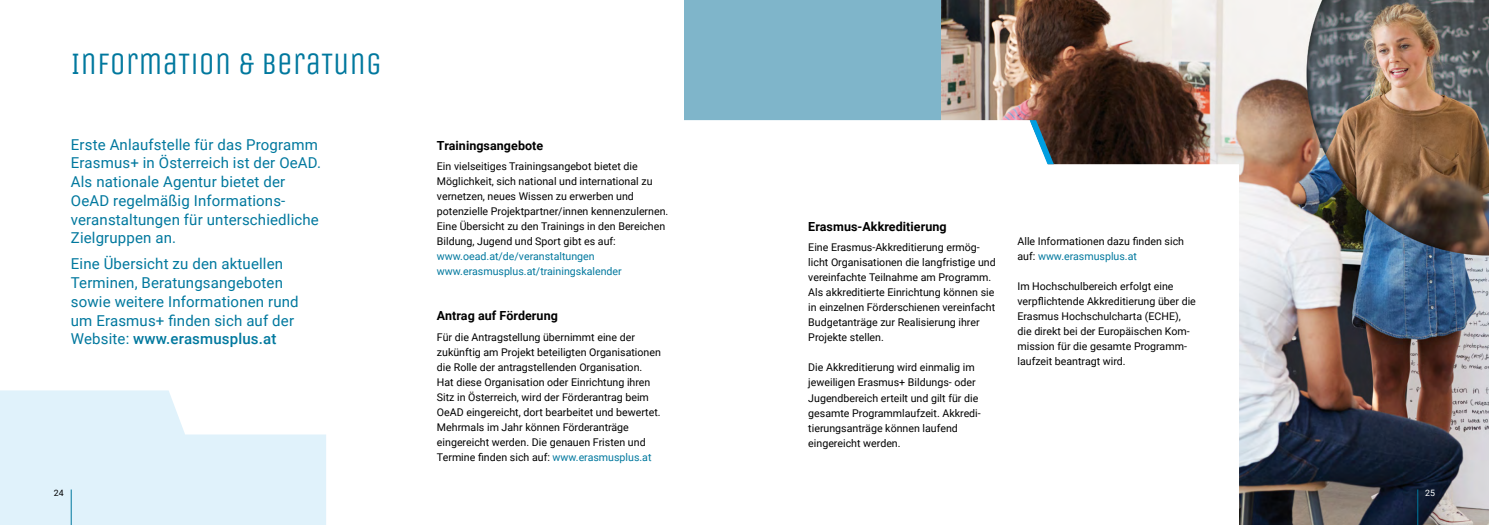
<style>
.page{position:relative;width:1489px;height:525px;background:#fff}
.page>*{position:absolute;margin:0;border:0;box-sizing:border-box;transform-origin:0 0}
.t1{font:31.25px "Unica One";color:#00789e}
.t2{font:15px/18.8px "Roboto";letter-spacing:.01em;color:#00789e}
.t3{font:700 12.5px "Roboto";letter-spacing:.005em;color:#000}
.t4{font:10.62px/15px "Roboto";color:#000}
.t5{font:10.62px/15px "Roboto";color:#00789e}
.t6{font:8.75px "Roboto";color:#000}
.t7{font:8.75px "Roboto";color:#fff}
.s1{font-weight:500}
.s2{color:#00789e}
</style>
<div class="page">
<div style="left:684px;top:0;width:804px;height:524px;background:#7fb5ca"></div>
<img style="left:941px;top:0;width:547px;height:524px">
<div style="left:684px;top:120px;width:554px;height:404px;background:#fff"></div>
<svg style="left:1029px;top:120px;width:24px;height:44px"></svg>
<svg style="left:0;top:390px;width:326px;height:134px;fill:#e0f2fb"></svg>
<hr style="left:71px;top:489px;width:1px;height:35px;background:#00789e">
<hr style="left:1417px;top:489px;width:1px;height:35px;background:#00789e">
<h1 class="t1" style="left:71px;top:45px;width:312px">INFORMATION &amp; BERATUNG</h1>
<h2 class="t2" style="left:71px;top:134px;width:252px">Erste Anlaufstelle für das Programm<br>Erasmus+ in Österreich ist der OeAD.<br>Als nationale Agentur bietet der<br>OeAD regelmäßig Informations&shy;veranstaltungen für unterschiedliche<br>Zielgruppen an.</h2>
<h2 class="t2" style="left:71px;top:254px;width:229px">Eine Übersicht zu den aktuellen<br>Terminen, Beratungsangeboten sowie weitere Informationen rund um Erasmus+ finden sich auf der<br>Website: <span class="s1">www.erasmusplus.at</span></h2>
<p class="t3" style="left:437px;top:136px;width:108px">Trainingsangebote</p>
<p class="t4" style="left:437px;top:158px;width:233px">Ein vielseitiges Trainingsangebot bietet die Möglichkeit, sich national und international zu vernetzen, neues Wissen zu erwerben und potenzielle Projektpartner/innen kennenzulernen.<br>Eine Übersicht zu den Trainings in den Bereichen Bildung, Jugend und Sport gibt es auf:</p>
<p class="t5" style="left:437px;top:248px;width:186px">www.oead.at/de/veranstaltungen www.erasmusplus.at/trainingskalender</p>
<p class="t3" style="left:437px;top:307px;width:122px">Antrag auf Förderung</p>
<p class="t4" style="left:437px;top:329px;width:225px">Für die Antragstellung übernimmt eine der zukünftig am Projekt beteiligten Organisationen die Rolle der antragstellenden Organisation.<br>Hat diese Organisation oder Einrichtung ihren Sitz in Österreich, wird der Förderantrag beim OeAD eingereicht, dort bearbeitet und bewertet.<br>Mehrmals im Jahr können Förderanträge eingereicht werden. Die genauen Fristen und Termine finden sich auf: <span class="s2">www.erasmusplus.at</span></p>
<p class="t3" style="left:808px;top:218px;width:140px">Erasmus-Akkreditierung</p>
<p class="t4" style="left:808px;top:239px;width:189px">Eine Erasmus-Akkreditierung ermög&shy;licht Organisationen die langfristige und vereinfachte Teilnahme am Programm.<br>Als akkreditierte Einrichtung können sie in einzelnen Förderschienen vereinfacht Budgetanträge zur Realisierung ihrer Projekte stellen.</p>
<p class="t4" style="left:808px;top:359px;width:174px">Die Akkreditierung wird einmalig im jeweiligen Erasmus+ Bildungs- oder Jugendbereich erteilt und gilt für die gesamte Programmlaufzeit. Akkredi&shy;tierungsanträge können laufend eingereicht werden.</p>
<p class="t4" style="left:1017px;top:233px;width:168px">Alle Informationen dazu finden sich auf: <span class="s2">www.erasmusplus.at</span></p>
<p class="t4" style="left:1017px;top:278px;width:180px">Im Hochschulbereich erfolgt eine verpflichtende Akkreditierung über die Erasmus Hochschulcharta (ECHE), die direkt bei der Europäischen Kom&shy;mission für die gesamte Programm&shy;laufzeit beantragt wird.</p>
<p class="t6" style="left:54px;top:486px;width:11px">24</p>
<p class="t7" style="left:1424px;top:486px;width:11px">25</p>
</div>
